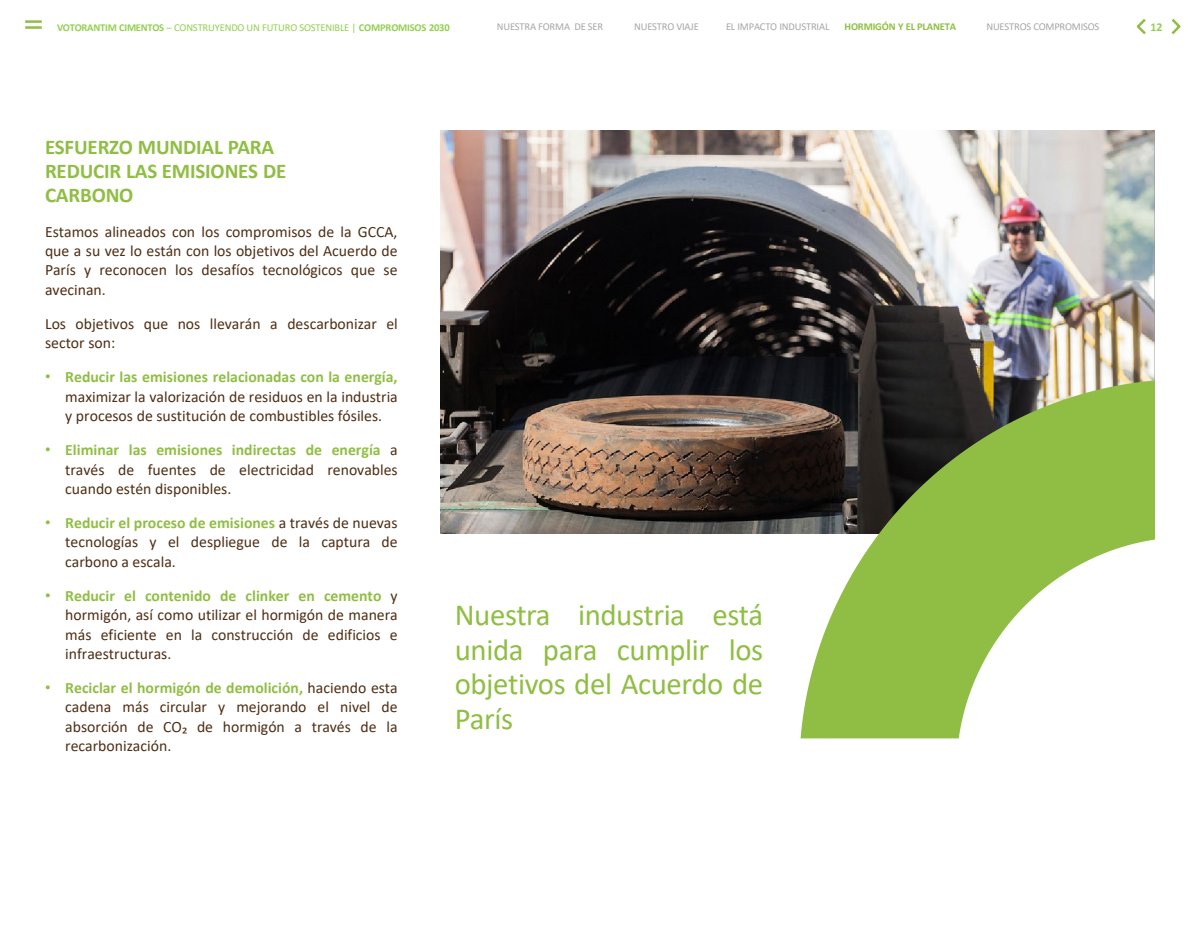
<style>
.page{position:relative;width:1200px;height:930px;background:#fff}
.page>*{position:absolute;margin:0;border:0;box-sizing:border-box;transform-origin:0 0}
.t1{font:30.75px/34.5px "Calibri";letter-spacing:-.015em;color:#90be44;text-align:justify}
.t2{font:700 21px/24px "Calibri";letter-spacing:-.01em;color:#90be44}
.t3{font:15.75px/19.2px "Calibri";color:#4e2e14;text-align:justify}
.t4{font:700 12px "Calibri";color:#92d050}
.t5{font:10.5px "Calibri";letter-spacing:-.015em;color:#a6a6a6}
.t6{font:700 10.5px "Calibri";letter-spacing:-.02em;color:#92d050}
.t7{font:700 10.5px "Calibri";letter-spacing:-.02em;color:#90be44}
.s1{font-weight:400}
.s2{font-family:"Arial";color:#90be44}
.s3{font-weight:700;color:#90be44}
</style>
<div class="page">
<img style="left:441px;top:131px;width:714px;height:403px">
<svg style="left:801px;top:380px;width:354px;height:358px;fill:#90be44"></svg>
<hr style="left:25px;top:20px;width:17px;height:3px;background:#90be44">
<hr style="left:25px;top:26px;width:17px;height:3px;background:#90be44">
<svg style="left:1171px;top:18px;width:10px;height:17px"></svg>
<svg style="left:1136px;top:19px;width:10px;height:16px"></svg>
<p class="t6" style="left:57px;top:20px;width:394px">VOTORANTIM CIMENTOS <span class="s1">– CONSTRUYENDO UN FUTURO SOSTENIBLE |</span> COMPROMISOS 2030</p>
<p class="t5" style="left:497px;top:19px;width:108px">NUESTRA FORMA DE SER</p>
<p class="t5" style="left:634px;top:19px;width:66px">NUESTRO VIAJE</p>
<p class="t5" style="left:726px;top:19px;width:105px">EL IMPACTO INDUSTRIAL</p>
<p class="t7" style="left:845px;top:19px;width:113px">HORMIGÓN Y EL PLANETA</p>
<p class="t5" style="left:986px;top:19px;width:115px">NUESTROS COMPROMISOS</p>
<p class="t4" style="left:1151px;top:18px;width:14px">12</p>
<p class="t2" style="left:45px;top:135px;width:243px">ESFUERZO MUNDIAL PARA<br>REDUCIR LAS EMISIONES DE<br>CARBONO</p>
<p class="t3" style="left:45px;top:221px;width:354px">Estamos alineados con los compromisos de la GCCA, que a su vez lo están con los objetivos del Acuerdo de París y reconocen los desafíos tecnológicos que se avecinan.</p>
<p class="t3" style="left:45px;top:314px;width:354px">Los objetivos que nos llevarán a descarbonizar el sector son:</p>
<p class="t3" style="left:65px;top:367px;width:334px;text-indent:-20px"><span class="s2">•</span> <span class="s3">Reducir las emisiones relacionadas con la energía, </span>maximizar la valorización de residuos en la industria y procesos de sustitución de combustibles fósiles.</p>
<p class="t3" style="left:65px;top:440px;width:334px;text-indent:-20px"><span class="s2">•</span> <span class="s3">Eliminar las emisiones indirectas de energía</span> a través de fuentes de electricidad renovables cuando estén disponibles.</p>
<p class="t3" style="left:65px;top:513px;width:334px;text-indent:-20px"><span class="s2">•</span> <span class="s3">Reducir el proceso de emisiones</span> a través de nuevas tecnologías y el despliegue de la captura de carbono a escala.</p>
<p class="t3" style="left:65px;top:586px;width:334px;text-indent:-20px"><span class="s2">•</span> <span class="s3">Reducir el contenido de clinker en cemento</span> y hormigón, así como utilizar el hormigón de manera más eficiente en la construcción de edificios e infraestructuras.</p>
<p class="t3" style="left:65px;top:678px;width:334px;text-indent:-20px"><span class="s2">•</span> <span class="s3">Reciclar el hormigón de demolición,</span> haciendo esta cadena más circular y mejorando el nivel de absorción de CO₂ de hormigón a través de la recarbonización.</p>
<p class="t1" style="left:455px;top:597px;width:310px">Nuestra industria está unida para cumplir los objetivos del Acuerdo de París</p>
</div>
